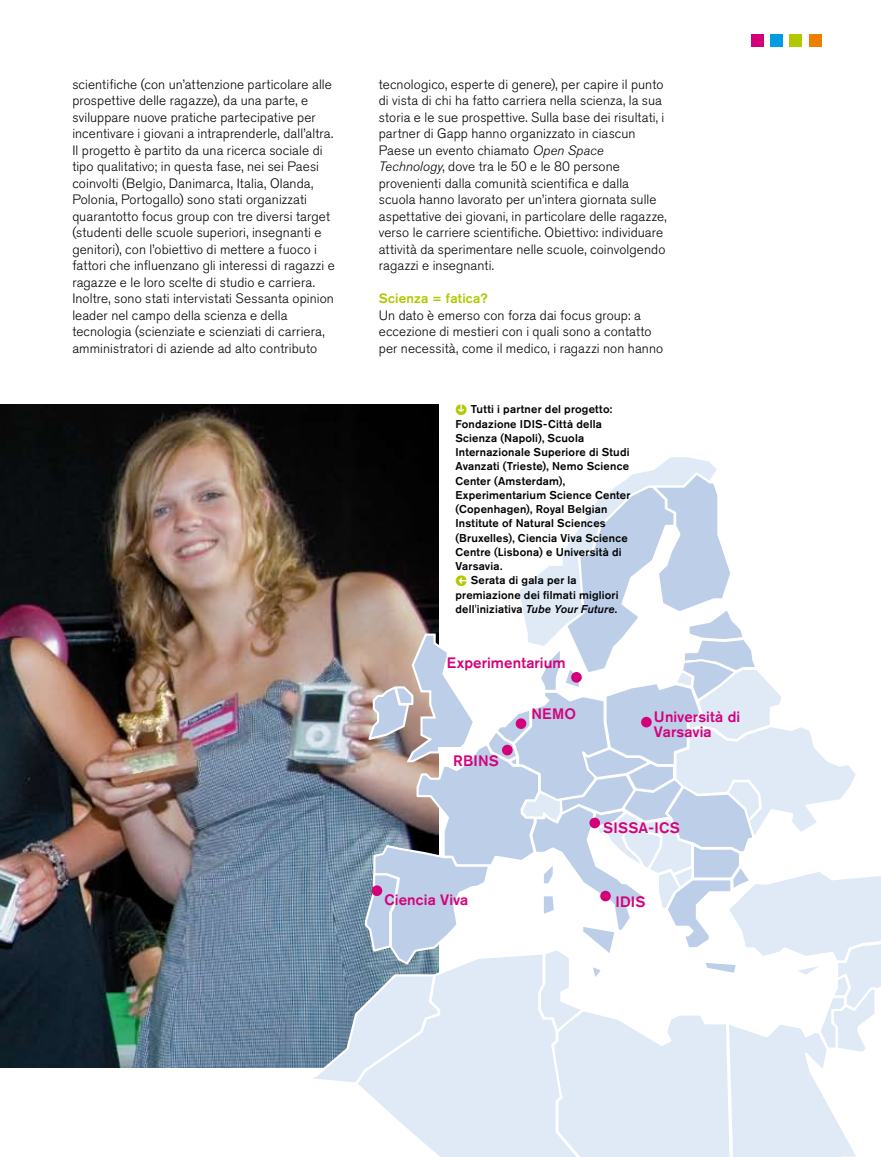
<style>
.page{position:relative;width:881px;height:1157px;background:#fff}
.page>*{position:absolute;margin:0;border:0;box-sizing:border-box;transform-origin:0 0}
.t1{font:500 15px/15px "Akzidenz Grotesk BQ";letter-spacing:.01em;color:#d4007a}
.t2{font:300 13.5px/16.5px "Akzidenz Grotesk BQ";letter-spacing:.005em;color:#000}
.t3{font:500 13.5px "Akzidenz Grotesk BQ";letter-spacing:.015em;color:#b1c800}
.t4{font:500 11.25px "Akzidenz Grotesk BQ";letter-spacing:.02em;color:#000}
.s1{font-style:italic}
.s2{font-family:"Akzidenz Grotesk BQ Med";font-weight:400;font-style:italic}
</style>
<div class="page">
<div style="left:808px;top:34px;width:13px;height:13px;background:#ee7f00"></div>
<div style="left:770px;top:34px;width:12px;height:13px;background:#009ee0"></div>
<div style="left:789px;top:34px;width:12px;height:13px;background:#b1c800"></div>
<div style="left:750px;top:34px;width:13px;height:13px;background:#d4007a"></div>
<img style="left:0;top:404px;width:438px;height:663px">
<svg style="left:300px;top:454px;width:580px;height:703px"></svg>
<p class="t2" style="left:72px;top:76px;width:264px">scientifiche (con un’attenzione particolare alle prospettive delle ragazze), da una parte, e sviluppare nuove pratiche partecipative per incentivare i giovani a intraprenderle, dall’altra.<br>I l progetto è partito da una ricerca sociale di tipo qualitativo; in questa fase, nei sei Paesi coinvolti (Belgio, Danimarca, Italia, Olanda, Polonia, Portogallo) sono stati organizzati quarantotto focus group con tre diversi target (studenti delle scuole superiori, insegnanti e genitori), con l’obiettivo di mettere a fuoco i fattori che influenzano gli interessi di ragazzi e ragazze e le loro scelte di studio e carriera.<br>I noltre, sono stati intervistati Sessanta opinion leader nel campo della scienza e della tecnologia (scienziate e scienziati di carriera, amministratori di aziende ad alto contributo</p>
<p class="t2" style="left:378px;top:76px;width:289px">tecnologico, esperte di genere), per capire il punto di vista di chi ha fatto carriera nella scienza, la sua storia e le sue prospettive. Sulla base dei risultati, i partner di Gapp hanno organizzato in ciascun Paese un evento chiamato <span class="s1">Open Space Technology</span>, dove tra le 50 e le 80 persone provenienti dalla comunità scientifica e dalla scuola hanno lavorato per un’intera giornata sulle aspettative dei giovani, in particolare delle ragazze, verso le carriere scientifiche. Obiettivo: individuare attività da sperimentare nelle scuole, coinvolgendo ragazzi e insegnanti.</p>
<p class="t3" style="left:378px;top:290px;width:110px">Scienza = fatica?</p>
<p class="t2" style="left:378px;top:307px;width:286px">Un dato è emerso con forza dai focus group: a eccezione di mestieri con i quali sono a contatto per necessità, come il medico, i ragazzi non hanno</p>
<p class="t4" style="left:470px;top:402px;width:143px">Tutti i partner del progetto:</p>
<p class="t4" style="left:455px;top:417px;width:148px">Fondazione IDIS-Città della</p>
<p class="t4" style="left:455px;top:431px;width:130px">Scienza (Napoli), Scuola</p>
<p class="t4" style="left:455px;top:445px;width:176px">Internazionale Superiore di Studi</p>
<p class="t4" style="left:455px;top:459px;width:175px">Avanzati (Trieste), Nemo Science</p>
<p class="t4" style="left:455px;top:474px;width:111px">Center (Amsterdam),</p>
<p class="t4" style="left:455px;top:488px;width:176px">Experimentarium Science Center</p>
<p class="t4" style="left:455px;top:502px;width:154px">(Copenhagen), Royal Belgian</p>
<p class="t4" style="left:455px;top:516px;width:152px">Institute of Natural Sciences</p>
<p class="t4" style="left:455px;top:531px;width:174px">(Bruxelles), Ciencia Viva Science</p>
<p class="t4" style="left:455px;top:545px;width:168px">Centre (Lisbona) e U niversità di</p>
<p class="t4" style="left:455px;top:559px;width:48px">Varsavia.</p>
<p class="t4" style="left:470px;top:573px;width:107px">Serata di gala per la</p>
<p class="t4" style="left:455px;top:588px;width:165px">premiazione dei filmati migliori</p>
<p class="t4" style="left:455px;top:602px;width:163px">dell'iniziativa <span class="s2">Tube Your Future</span>.</p>
<p class="t1" style="left:446px;top:655px;width:120px">Experimentarium</p>
<p class="t1" style="left:531px;top:706px;width:45px">NEMO</p>
<p class="t1" style="left:453px;top:752px;width:47px">RBINS</p>
<p class="t1" style="left:653px;top:709px;width:88px">U niversità di<br>Varsavia</p>
<p class="t1" style="left:603px;top:820px;width:78px">SISSA-ICS</p>
<p class="t1" style="left:384px;top:892px;width:85px">Ciencia Viva</p>
<p class="t1" style="left:615px;top:893px;width:32px">IDIS</p>
</div>
